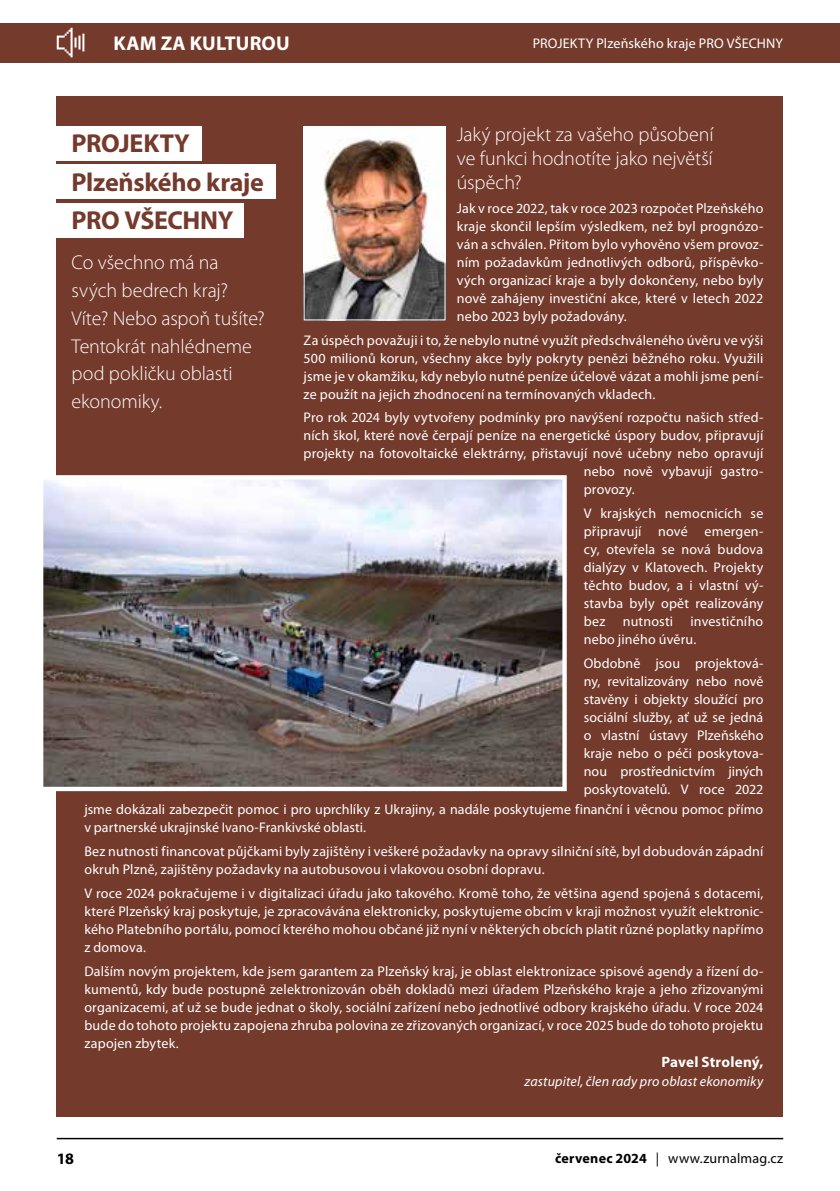
<style>
.page{position:relative;width:840px;height:1191px;background:#fff}
.page>*{position:absolute;margin:0;border:0;box-sizing:border-box;transform-origin:0 0}
.t1{font:700 26px/38.6px "Myriad Pro";letter-spacing:-.015em;color:#743a2c}
.t2{font:300 20px/27.8px "Myriad Pro";letter-spacing:-.005em;color:#fff;text-align:justify}
.t3{font:700 20px "Myriad Pro";letter-spacing:.005em;color:#fff}
.t4{font:700 16px "Myriad Pro";color:#000}
.t5{font:700 15px "Myriad Pro";letter-spacing:.015em;color:#fff}
.t6{font:14px/18px "Myriad Pro";letter-spacing:.01em;color:#fff;text-align:justify}
.t7{font:italic 14px "Myriad Pro";letter-spacing:.01em;color:#fff}
.t8{font:14px "Myriad Pro";letter-spacing:.01em;color:#000}
.s1{font-weight:700}
</style>
<div class="page">
<hr style="left:57px;top:1137px;width:725px;height:2px;background:#000">
<div style="left:0;top:23px;width:839px;height:39px;background:#743a2c"></div>
<svg style="left:57px;top:28px;width:27px;height:29px"></svg>
<div style="left:57px;top:96px;width:725px;height:1021px;background:#743a2c"></div>
<div style="left:8px;top:165px;width:268px;height:34px;background:#fff"></div>
<div style="left:41px;top:203px;width:203px;height:34px;background:#fff"></div>
<div style="left:30px;top:126px;width:171px;height:34px;background:#fff"></div>
<img style="left:305px;top:128px;width:138px;height:190px">
<div style="left:303px;top:126px;width:142px;height:194px;border:1px solid #fff"></div>
<img style="left:44px;top:480px;width:517px;height:306px">
<div style="left:39px;top:475px;width:527px;height:316px;border:4px solid #fff"></div>
<h2 class="t3" style="left:113px;top:30px;width:178px">KAM ZA KULTUROU</h2>
<p class="t6" style="left:532px;top:34px;width:252px">PROJEKTY Plzeňského kraje PRO VŠECHNY</p>
<h1 class="t1" style="left:72px;top:123px;width:194px">PROJEKTY<br>Plzeňského kraje<br>PRO VŠECHNY</h1>
<h2 class="t2" style="left:456px;top:122px;width:258px;line-height:24px">Jaký projekt za vašeho působení ve funkci hodnotíte jako největší úspěch?</h2>
<p class="t6" style="left:456px;top:199px;width:308px">Jak v roce 2022, tak v roce 2023 rozpočet Plzeňského kraje skončil lepším výsledkem, než byl prognózo&shy;ván a schválen. Přitom bylo vyhověno všem provoz&shy;ním požadavkům jednotlivých odborů, příspěvko&shy;vých organizací kraje a byly dokončeny, nebo byly nově zahájeny investiční akce, které v letech 2022 nebo 2023 byly požadovány.</p>
<p class="t6" style="left:303px;top:331px;width:461px">Za úspěch považuji i to, že nebylo nutné využít předschváleného úvěru ve výši 500 milionů korun, všechny akce byly pokryty penězi běžného roku. Využili jsme je v okamžiku, kdy nebylo nutné peníze účelově vázat a mohli jsme pení&shy;ze použít na jejich zhodnocení na termínovaných vkladech.</p>
<p class="t6" style="left:303px;top:408px;width:461px">Pro rok 2024 byly vytvořeny podmínky pro navýšení rozpočtu našich střed-</p>
<p class="t6" style="left:303px;top:426px;width:461px">ních škol, které nově čerpají peníze na energetické úspory budov, připravují</p>
<p class="t6" style="left:303px;top:444px;width:461px">projekty na fotovoltaické elektrárny, přistavují nové učebny nebo opravují</p>
<p class="t6" style="left:583px;top:462px;width:181px">nebo nově vybavují gastro-</p>
<p class="t6" style="left:583px;top:480px;width:52px">provozy.</p>
<p class="t6" style="left:583px;top:504px;width:181px">V krajských nemocnicích se připravují nové emergen&shy;cy, otevřela se nová budova dialýzy v Klatovech. Projekty těchto budov, a i vlastní vý&shy;stavba byly opět realizovány bez nutnosti investičního nebo jiného úvěru.</p>
<p class="t6" style="left:583px;top:654px;width:181px">Obdobně jsou projektová&shy;ny, revitalizovány nebo nově stavěny i objekty sloužící pro sociální služby, ať už se jedná o vlastní ústavy Plzeňského kraje nebo o péči poskytova&shy;nou prostřednictvím jiných poskytovatelů. V roce 2022</p>
<h2 class="t2" style="left:72px;top:249px;width:195px;text-align:left">Co všechno má na svých bedrech kraj?<br>Víte? Nebo aspoň tušíte?<br>Tentokrát nahlédneme pod pokličku oblasti ekonomiky.</h2>
<p class="t6" style="left:84px;top:800px;width:680px">jsme dokázali zabezpečit pomoc i pro uprchlíky z Ukrajiny, a nadále poskytujeme finanční i věcnou pomoc přímo v partnerské ukrajinské Ivano-Frankivské oblasti.</p>
<p class="t6" style="left:84px;top:842px;width:680px">Bez nutnosti financovat půjčkami byly zajištěny i veškeré požadavky na opravy silniční sítě, byl dobudován západní okruh Plzně, zajištěny požadavky na autobusovou i vlakovou osobní dopravu.</p>
<p class="t6" style="left:84px;top:884px;width:680px">V roce 2024 pokračujeme i v digitalizaci úřadu jako takového. Kromě toho, že většina agend spojená s dotacemi, které Plzeňský kraj poskytuje, je zpracovávána elektronicky, poskytujeme obcím v kraji možnost využít elektronic&shy;kého Platebního portálu, pomocí kterého mohou občané již nyní v některých obcích platit různé poplatky napřímo z domova.</p>
<p class="t6" style="left:84px;top:961px;width:680px">Dalším novým projektem, kde jsem garantem za Plzeňský kraj, je oblast elektronizace spisové agendy a řízení do&shy;kumentů, kdy bude postupně zelektronizován oběh dokladů mezi úřadem Plzeňského kraje a jeho zřizovanými organizacemi, ať už se bude jednat o školy, sociální zařízení nebo jednotlivé odbory krajského úřadu. V roce 2024 bude do tohoto projektu zapojena zhruba polovina ze zřizovaných organizací, v roce 2025 bude do tohoto projektu zapojen zbytek.</p>
<p class="t5" style="left:661px;top:1051px;width:103px">Pavel Strolený,</p>
<p class="t7" style="left:524px;top:1072px;width:240px">zastupitel, člen rady pro oblast ekonomiky</p>
<p class="t4" style="left:57px;top:1148px;width:19px">18</p>
<p class="t8" style="left:554px;top:1149px;width:229px"><span class="s1">červenec 2024</span> | www.zurnalmag.cz</p>
</div>
